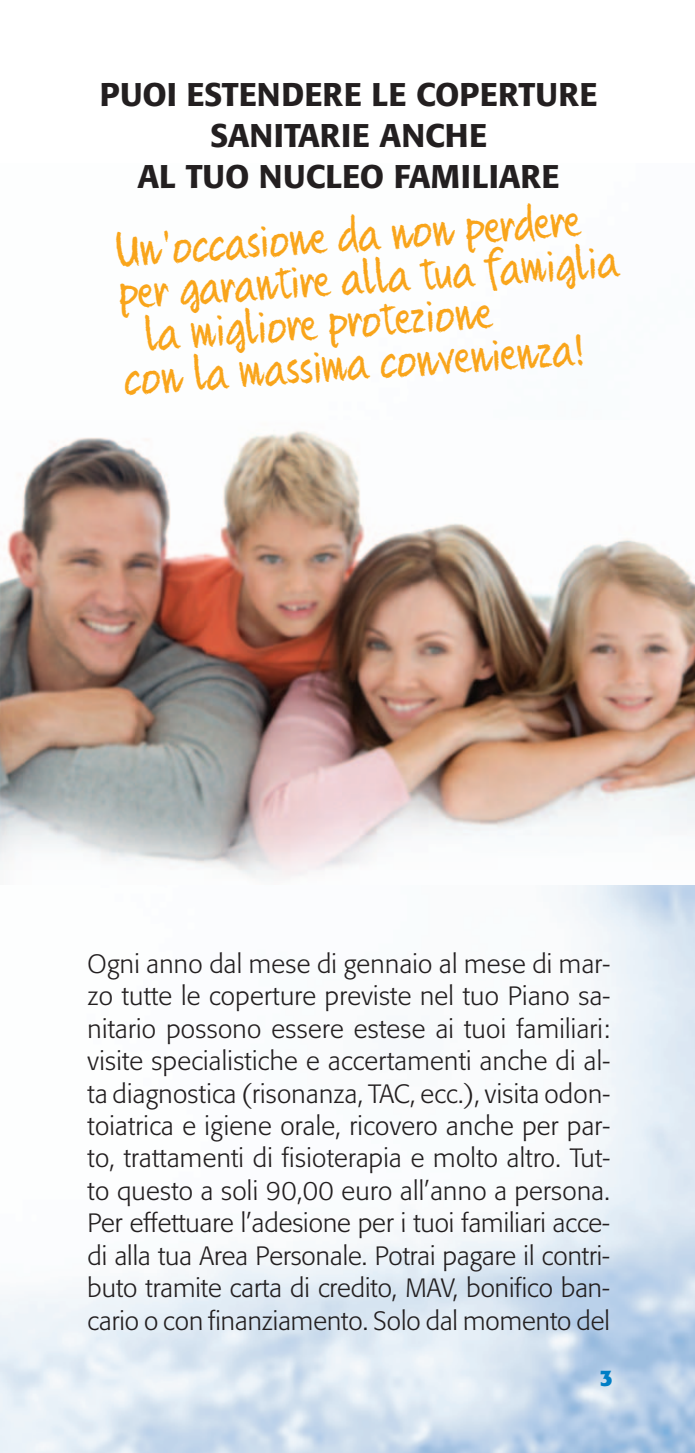
<style>
.page{position:relative;width:695px;height:1453px;background:#fff}
.page>*{position:absolute;margin:0;border:0;box-sizing:border-box;transform-origin:0 0}
.t1{font:42.75px "Quikhand 1.1";color:#f9a51b}
.t2{font:500 32.5px/40.8px "Formata";color:#231f20;text-align:center}
.t3{font:300 26.25px/32.5px "Formata";color:#231f20;text-align:justify}
.t4{font:700 22.5px "Formata";color:#007ec5}
</style>
<div class="page">
<img style="left:0;top:421px;width:694px;height:463px">
<p class="t2" style="left:100px;top:77px;width:499px">PUOI ESTENDERE LE COPERTURE<br>SANITARIE ANCHE<br>AL TUO NUCLEO FAMILIARE</p>
<h1 class="t1" style="left:115px;top:231px;width:466px;rotate:-4deg">Un’occasione da non perdere</h1>
<h1 class="t1" style="left:118px;top:274px;width:502px;rotate:-4deg">per garantire alla tua famiglia</h1>
<h1 class="t1" style="left:144px;top:315px;width:349px;rotate:-4deg">la migliore protezione</h1>
<h1 class="t1" style="left:123px;top:359px;width:461px;rotate:-4deg">con la massima convenienza!</h1>
<p class="t3" style="left:88px;top:949px;width:524px">Ogni anno dal mese di gennaio al mese di mar&shy;zo tutte le coperture previste nel tuo Piano sa&shy;nitario possono essere estese ai tuoi familiari: visite specialistiche e accertamenti anche di al&shy;ta diagnostica (risonanza, TAC, ecc.), visita odon&shy;toiatrica e igiene orale, ricovero anche per par&shy;to, trattamenti di fisioterapia e molto altro. Tut&shy;to questo a soli 90,00 euro all’anno a persona.<br>Per effettuare l’adesione per i tuoi familiari acce&shy;di alla tua Area Personale. Potrai pagare il contri&shy;buto tramite carta di credito, MAV, bonifico ban&shy;cario o con finanziamento. Solo dal momento del</p>
<p class="t4" style="left:599px;top:1368px;width:15px">3</p>
</div>
